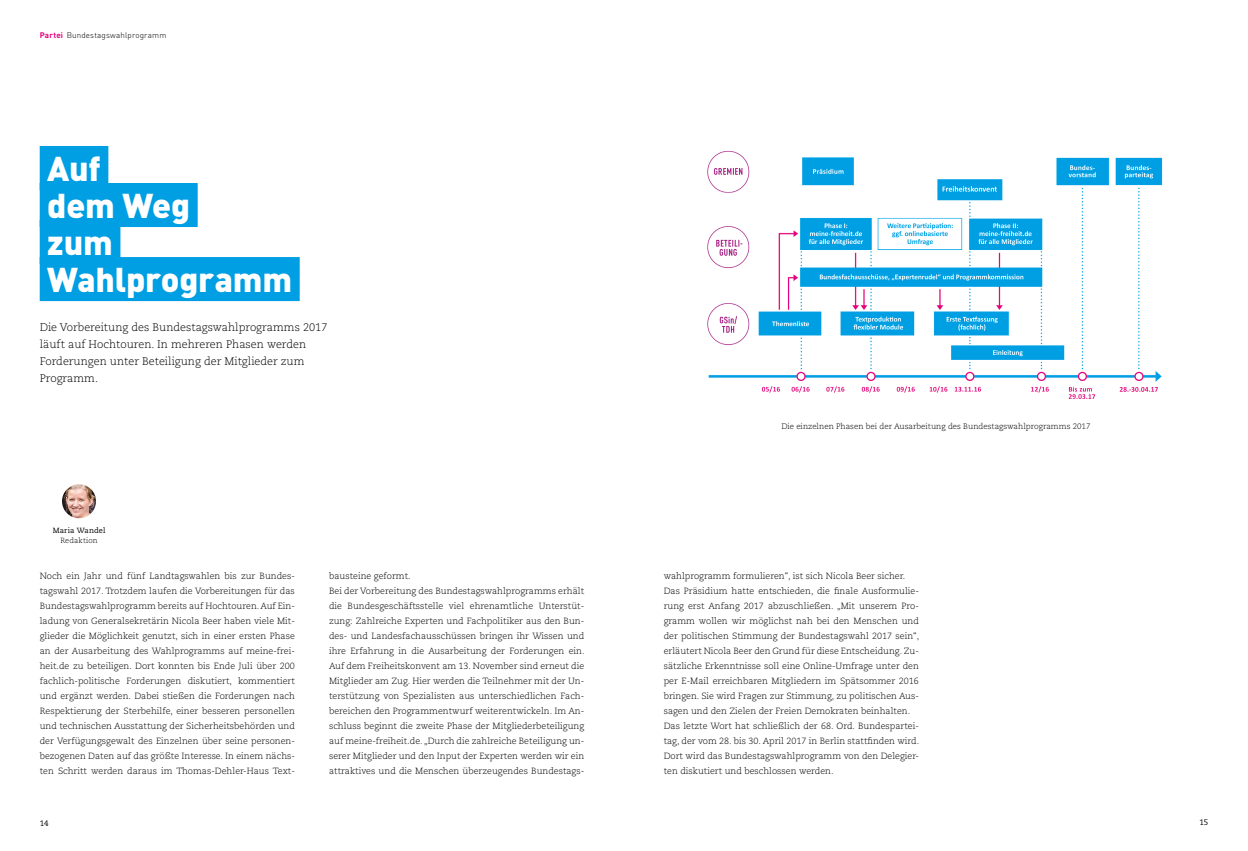
<style>
.page{position:relative;width:1248px;height:851px;background:#fff}
.page>*{position:absolute;margin:0;border:0;box-sizing:border-box;transform-origin:0 0}
.t1{font:900 34px/37px "DIN";letter-spacing:-.005em;color:#fff}
.t2{font:300 11px/17px "Caecilia LT Std";color:#000}
.t3{font:300 9px/15px "Caecilia LT Std";color:#000}
.t4{font:300 8px "Caecilia LT Std";color:#000}
.t5{font:300 8px "DIN";letter-spacing:.015em;color:#000}
.t6{font:8px "Caecilia LT Std";color:#000}
.t7{font:7.5px "Caecilia LT Std";letter-spacing:.015em;color:#000}
.t8{font:300 7.5px "Caecilia LT Std";letter-spacing:.015em;color:#000}
.s1{font-weight:700;color:#e5007d}
</style>
<div class="page">
<img style="left:62px;top:484px;width:34px;height:34px;border-radius:17px">
<img style="left:707px;top:150px;width:456px;height:249px">
<div style="left:40px;top:146px;width:68px;height:44px;background:#009ee3"></div>
<div style="left:40px;top:183px;width:158px;height:44px;background:#009ee3"></div>
<div style="left:40px;top:220px;width:80px;height:44px;background:#009ee3"></div>
<div style="left:40px;top:257px;width:260px;height:44px;background:#009ee3"></div>
<p class="t5" style="left:40px;top:30px;width:128px"><span class="s1">Partei</span> Bundestagswahlprogramm</p>
<h1 class="t1" style="left:47px;top:148px;width:246px">Auf<br>dem Weg<br>zum<br>Wahlprogramm</h1>
<p class="t2" style="left:40px;top:319px;width:289px">Die Vorbereitung des Bundestagswahlprogramms 2017 läuft auf Hochtouren. In mehreren Phasen werden Forderungen unter Beteiligung der Mitglieder zum Programm.</p>
<p class="t7" style="left:53px;top:525px;width:54px">Maria Wandel</p>
<p class="t8" style="left:60px;top:535px;width:39px">Redaktion</p>
<p class="t4" style="left:781px;top:422px;width:310px">Die einzelnen Phasen bei der Ausarbeitung des Bundestagswahlprogramms 2017</p>
<p class="t3" style="left:329px;top:568px;width:257px">bausteine geformt.<br>Bei der Vorbereitung des Bundestagswahlprogramms erhält die Bundesgeschäftsstelle viel ehrenamtliche Unterstüt&shy;zung: Zahlreiche Experten und Fachpolitiker aus den Bun&shy;des- und Landesfachausschüssen bringen ihr Wissen und ihre Erfahrung in die Ausarbeitung der Forderungen ein.<br>Auf dem Freiheitskonvent am 13. November sind erneut die Mitglieder am Zug. Hier werden die Teilnehmer mit der Un&shy;terstützung von Spezialisten aus unterschiedlichen Fach&shy;bereichen den Programmentwurf weiterentwickeln. Im An&shy;schluss beginnt die zweite Phase der Mitgliederbeteiligung auf meine-freiheit.de. „Durch die zahlreiche Beteiligung un&shy;serer Mitglieder und den Input der Experten werden wir ein attraktives und die Menschen überzeugendes Bundestags-</p>
<p class="t3" style="left:40px;top:568px;width:257px;text-align:justify">Noch ein Jahr und fünf Landtagswahlen bis zur Bundes&shy;tagswahl 2017. Trotzdem laufen die Vorbereitungen für das Bundestagswahlprogramm bereits auf Hochtouren. Auf Ein&shy;ladung von Generalsekretärin Nicola Beer haben viele Mit&shy;glieder die Möglichkeit genutzt, sich in einer ersten Phase an der Ausarbeitung des Wahlprogramms auf meine-frei&shy;heit.de zu beteiligen. Dort konnten bis Ende Juli über 200 fachlich-politische Forderungen diskutiert, kommentiert und ergänzt werden. Dabei stießen die Forderungen nach Respektierung der Sterbehilfe, einer besseren personellen und technischen Ausstattung der Sicherheitsbehörden und der Verfügungsgewalt des Einzelnen über seine personen&shy;bezogenen Daten auf das größte Interesse. In einem nächs&shy;ten Schritt werden daraus im Thomas-Dehler-Haus Text-</p>
<p class="t3" style="left:663px;top:569px;width:257px">wahlprogramm formulieren“, ist sich Nicola Beer sicher.<br>Das Präsidium hatte entschieden, die finale Ausformulie&shy;rung erst Anfang 2017 abzuschließen. „Mit unserem Pro&shy;gramm wollen wir möglichst nah bei den Menschen und der politischen Stimmung der Bundestagswahl 2017 sein“, erläutert Nicola Beer den Grund für diese Entscheidung. Zu&shy;sätzliche Erkenntnisse soll eine Online-Umfrage unter den per E-Mail erreichbaren Mitgliedern im Spätsommer 2016 bringen. Sie wird Fragen zur Stimmung, zu politischen Aus&shy;sagen und den Zielen der Freien Demokraten beinhalten.<br>Das letzte Wort hat schließlich der 68. Ord. Bundespartei&shy;tag, der vom 28. bis 30. April 2017 in Berlin stattfinden wird.<br>Dort wird das Bundestagswahlprogramm von den Delegier&shy;ten diskutiert und beschlossen werden.</p>
<p class="t6" style="left:40px;top:818px;width:10px">14</p>
<p class="t6" style="left:1199px;top:817px;width:10px">15</p>
</div>
